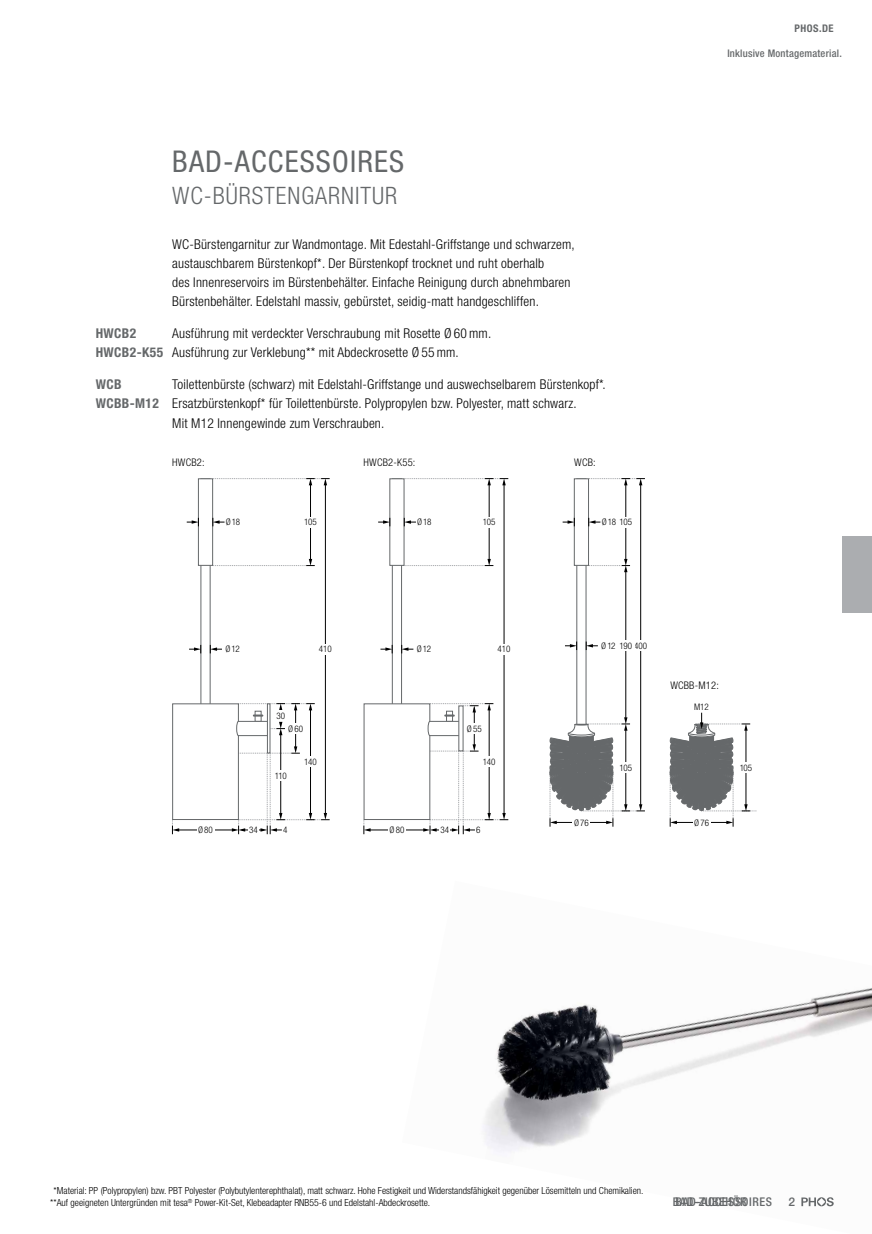
<style>
.page{position:relative;width:872px;height:1234px;background:#fff}
.page>*{position:absolute;margin:0;border:0;box-sizing:border-box;transform-origin:0 0}
.t1{font:condensed 30px "Helvetica Neue LT Std";letter-spacing:.04em;color:#65686a}
.t2{font:300 condensed 24px "Helvetica Neue LT Std";letter-spacing:.04em;color:#65686a}
.t3{font:300 condensed 13.5px/19.2px "Helvetica Neue LT Std";letter-spacing:.015em;color:#000}
.t4{font:700 condensed 13.5px "Helvetica Neue LT Std";letter-spacing:.03em;color:#65686a}
.t5{font:500 condensed 12px "Helvetica Neue LT Std";letter-spacing:.05em;color:#65686a}
.t6{font:500 12px "Helvetica Neue LT Std";color:#65686a}
.t7{font:300 condensed 10.5px "Helvetica Neue LT Std";letter-spacing:.02em;color:#000}
.t8{font:500 condensed 10.5px "Helvetica Neue LT Std";letter-spacing:.02em;color:#65686a}
.t9{font:700 condensed 10.5px "Helvetica Neue LT Std";letter-spacing:.05em;color:#65686a}
.t10{font:300 condensed 9.75px/12.8px "Helvetica Neue LT Std";color:#000}
.t11{font:300 condensed 9px "Helvetica Neue LT Std";color:#000}
.s1{font-weight:700;color:#65686a}
</style>
<div class="page">
<img style="left:483px;top:988px;width:389px;height:219px">
<div style="left:842px;top:536px;width:30px;height:76px;background:#abadb0"></div>
<div style="left:172px;top:703px;width:67px;height:116px;background:#fff;border:1px solid #65686a"></div>
<div style="left:198px;top:478px;width:15px;height:87px;background:#fff;border:1px solid #65686a"></div>
<div style="left:267px;top:703px;width:3px;height:50px;background:#fff;border:1px solid #65686a"></div>
<hr style="left:280px;top:731px;width:1px;height:84px;background:#000">
<hr style="left:325px;top:484px;width:1px;height:330px;background:#000">
<hr style="left:295px;top:709px;width:1px;height:38px;background:#000">
<hr style="left:310px;top:709px;width:1px;height:105px;background:#000">
<svg style="left:236px;top:703px;width:79px;height:33px"></svg>
<div style="left:317px;top:644px;width:17px;height:10px;background:#fff"></div>
<hr style="left:310px;top:484px;width:1px;height:76px;background:#000">
<svg style="left:213px;top:559px;width:102px;height:7px"></svg>
<svg style="left:213px;top:478px;width:117px;height:7px"></svg>
<div style="left:302px;top:517px;width:17px;height:10px;background:#fff"></div>
<svg style="left:172px;top:819px;width:7px;height:15px"></svg>
<hr style="left:178px;top:829px;width:56px;height:1px;background:#000">
<div style="left:197px;top:824px;width:17px;height:10px;background:#fff"></div>
<svg style="left:232px;top:746px;width:98px;height:88px"></svg>
<svg style="left:187px;top:517px;width:12px;height:9px"></svg>
<svg style="left:213px;top:517px;width:11px;height:9px"></svg>
<svg style="left:189px;top:644px;width:12px;height:9px"></svg>
<svg style="left:210px;top:644px;width:12px;height:9px"></svg>
<svg style="left:363px;top:819px;width:7px;height:15px"></svg>
<hr style="left:369px;top:829px;width:57px;height:1px;background:#000">
<div style="left:388px;top:824px;width:17px;height:10px;background:#fff"></div>
<div style="left:392px;top:478px;width:10px;height:341px;background:#fff;border:1px solid #65686a"></div>
<div style="left:364px;top:703px;width:66px;height:116px;background:#fff"></div>
<div style="left:389px;top:478px;width:15px;height:87px;background:#fff;border:1px solid #65686a"></div>
<svg style="left:378px;top:517px;width:12px;height:9px"></svg>
<svg style="left:404px;top:517px;width:12px;height:9px"></svg>
<svg style="left:380px;top:644px;width:13px;height:9px"></svg>
<svg style="left:401px;top:644px;width:12px;height:9px"></svg>
<svg style="left:458px;top:736px;width:5px;height:8px"></svg>
<hr style="left:489px;top:484px;width:1px;height:76px;background:#000">
<hr style="left:504px;top:484px;width:1px;height:330px;background:#000">
<hr style="left:474px;top:707px;width:1px;height:38px;background:#000">
<svg style="left:423px;top:744px;width:85px;height:90px"></svg>
<hr style="left:489px;top:709px;width:1px;height:105px;background:#000">
<svg style="left:427px;top:703px;width:66px;height:33px"></svg>
<div style="left:480px;top:756px;width:17px;height:10px;background:#fff"></div>
<div style="left:495px;top:644px;width:17px;height:10px;background:#fff"></div>
<svg style="left:404px;top:559px;width:89px;height:7px"></svg>
<svg style="left:404px;top:478px;width:104px;height:7px"></svg>
<div style="left:480px;top:517px;width:17px;height:10px;background:#fff"></div>
<svg style="left:670px;top:712px;width:86px;height:114px"></svg>
<hr style="left:625px;top:484px;width:1px;height:76px;background:#000">
<hr style="left:640px;top:484px;width:1px;height:321px;background:#000">
<div style="left:632px;top:640px;width:17px;height:10px;background:#fff"></div>
<svg style="left:589px;top:478px;width:56px;height:7px"></svg>
<div style="left:617px;top:517px;width:17px;height:10px;background:#fff"></div>
<hr style="left:625px;top:570px;width:1px;height:147px;background:#000">
<svg style="left:589px;top:559px;width:41px;height:13px"></svg>
<div style="left:617px;top:640px;width:17px;height:10px;background:#fff"></div>
<div style="left:576px;top:478px;width:10px;height:246px;background:#fff;border:1px solid #65686a"></div>
<div style="left:574px;top:478px;width:15px;height:87px;background:#fff;border:1px solid #65686a"></div>
<svg style="left:562px;top:517px;width:13px;height:9px"></svg>
<svg style="left:588px;top:517px;width:12px;height:9px"></svg>
<svg style="left:565px;top:641px;width:12px;height:9px"></svg>
<svg style="left:586px;top:641px;width:12px;height:9px"></svg>
<svg style="left:549px;top:717px;width:96px;height:109px"></svg>
<svg style="left:801px;top:1196px;width:32px;height:9px"></svg>
<p class="t9" style="left:794px;top:22px;width:41px">PHOS.DE</p>
<h1 class="t1" style="left:172px;top:144px;width:233px">BAD-ACCESSOIRES</h1>
<h2 class="t2" style="left:172px;top:182px;width:226px">WC-BÜRSTENGARNITUR</h2>
<p class="t3" style="left:172px;top:234px;width:404px">WC-Bürstengarnitur zur Wandmontage. Mit Edestahl-Griffstange und schwarzem, austauschbarem Bürstenkopf*. Der Bürstenkopf trocknet und ruht oberhalb<br>des Innenreservoirs im Bürstenbehälter. Einfache Reinigung durch abnehmbaren Bürstenbehälter. Edelstahl massiv, gebürstet, seidig-matt handgeschliffen.</p>
<p class="t3" style="left:96px;top:324px;width:397px;text-indent:77px">Ausführung mit verdeckter Verschraubung mit Rosette Ø 60mm.<br><span class="s1">HWCB2-K55</span> Ausführung zur Verklebung** mit Abdeckrosette Ø 55mm.</p>
<p class="t4" style="left:96px;top:376px;width:27px">WCB</p>
<p class="t3" style="left:172px;top:375px;width:435px">Toilettenbürste (schwarz) mit Edelstahl-Griffstange und auswechselbarem Bürstenkopf*.</p>
<p class="t3" style="left:96px;top:394px;width:482px"><span class="s1">WCBB-M12</span> Ersatzbürstenkopf* für Toilettenbürste. Polypropylen bzw. Polyester, matt schwarz.</p>
<p class="t3" style="left:172px;top:413px;width:214px">Mit M12 Innengewinde zum Verschrauben.</p>
<p class="t7" style="left:172px;top:456px;width:34px">HWCB2:</p>
<p class="t7" style="left:364px;top:456px;width:53px">HWCB2-K55:</p>
<p class="t7" style="left:574px;top:456px;width:23px">WCB:</p>
<p class="t4" style="left:96px;top:325px;width:42px">HWCB2</p>
<p class="t11" style="left:226px;top:517px;width:16px">Ø18</p>
<p class="t11" style="left:304px;top:517px;width:14px">105</p>
<p class="t11" style="left:417px;top:517px;width:16px">Ø18</p>
<p class="t11" style="left:483px;top:517px;width:14px">105</p>
<p class="t11" style="left:601px;top:517px;width:32px">Ø18 105</p>
<p class="t8" style="left:727px;top:47px;width:116px">Inklusive Montagematerial.</p>
<p class="t11" style="left:225px;top:644px;width:16px">Ø12</p>
<p class="t11" style="left:319px;top:644px;width:14px">410</p>
<p class="t11" style="left:417px;top:644px;width:16px">Ø12</p>
<p class="t11" style="left:497px;top:644px;width:14px">410</p>
<p class="t11" style="left:601px;top:640px;width:47px">Ø12 190 400</p>
<p class="t7" style="left:670px;top:679px;width:50px">WCBB-M12:</p>
<p class="t11" style="left:694px;top:701px;width:16px">M12</p>
<p class="t11" style="left:276px;top:710px;width:10px">30</p>
<p class="t11" style="left:288px;top:723px;width:16px">Ø60</p>
<p class="t11" style="left:467px;top:723px;width:16px">Ø55</p>
<p class="t11" style="left:275px;top:770px;width:14px">110</p>
<p class="t11" style="left:304px;top:756px;width:14px">140</p>
<p class="t11" style="left:483px;top:756px;width:14px">140</p>
<p class="t11" style="left:619px;top:762px;width:14px">105</p>
<p class="t11" style="left:739px;top:762px;width:14px">105</p>
<p class="t11" style="left:198px;top:824px;width:16px">Ø80</p>
<p class="t11" style="left:249px;top:824px;width:10px">34</p>
<p class="t11" style="left:283px;top:824px;width:6px">4</p>
<p class="t11" style="left:389px;top:824px;width:16px">Ø80</p>
<p class="t11" style="left:440px;top:824px;width:10px">34</p>
<p class="t11" style="left:476px;top:824px;width:6px">6</p>
<p class="t11" style="left:574px;top:817px;width:16px">Ø76</p>
<p class="t11" style="left:694px;top:817px;width:16px">Ø76</p>
<p class="t10" style="left:50px;top:1183px;width:595px;text-indent:3px">*Material: PP (Polypropylen) bzw. PBT Polyester (Polybutylenterephthalat), matt schwarz. Hohe Festigkeit und Widerstandsfähigkeit gegenüber Lösemitteln und Chemikalien. **Auf geeigneten Untergründen mit tesa<sup>®</sup> Power-Kit-Set, Klebeadapter RNB55-6 und Edelstahl-Abdeckrosette.</p>
<p class="t5" style="left:673px;top:1194px;width:75px">BAD-ZUBEHÖR</p>
<p class="t5" style="left:675px;top:1194px;width:98px">BAD-ACCESSOIRES</p>
<p class="t6" style="left:788px;top:1194px;width:8px">2</p>
</div>
